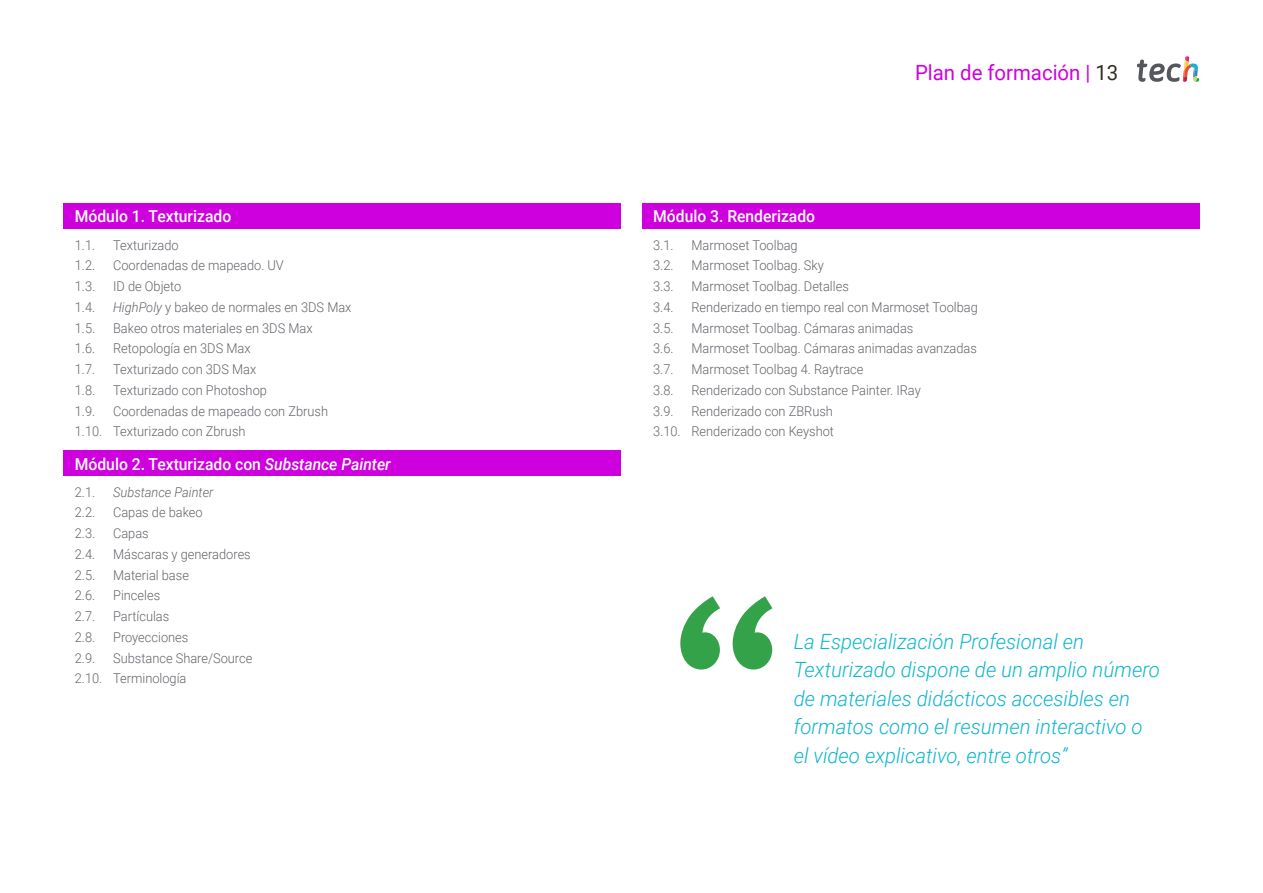
<style>
.page{position:relative;width:1263px;height:893px;background:#fff}
.page>*{position:absolute;margin:0;border:0;box-sizing:border-box;transform-origin:0 0}
.t1{font:italic 300 21px/28.5px "Roboto";color:#0fb6cf}
.t2{font:21px "Roboto";color:#ce00de}
.t3{font:500 16.5px "Roboto";color:#fff;scale:.95 1}
.t4{font:300 13.5px/20.7px "Roboto";color:#61646a;scale:.95 1}
.t5{font:italic 300 13.5px "Roboto";color:#61646a;scale:.95 1}
.s1{font-style:italic}
.s2{color:#312e20}
</style>
<div class="page">
<div style="left:64px;top:204px;width:557px;height:25px;background:#ce00de"></div>
<div style="left:64px;top:451px;width:557px;height:25px;background:#ce00de"></div>
<div style="left:642px;top:204px;width:557px;height:25px;background:#ce00de"></div>
<svg style="left:1137px;top:56px;width:62px;height:26px"></svg>
<svg style="left:680px;top:596px;width:92px;height:73px"></svg>
<p class="t3" style="left:75px;top:205px;width:166px">Módulo 1. Texturizado</p>
<p class="t4" style="left:75px;top:234px;width:23px">1.1.</p>
<p class="t4" style="left:113px;top:234px;width:71px">Texturizado</p>
<p class="t4" style="left:75px;top:255px;width:23px">1.2.</p>
<p class="t4" style="left:113px;top:255px;width:181px">Coordenadas de mapeado. UV</p>
<p class="t4" style="left:75px;top:275px;width:23px">1.3.</p>
<p class="t4" style="left:113px;top:275px;width:73px">ID de Objeto</p>
<p class="t4" style="left:75px;top:296px;width:23px">1.4.</p>
<p class="t4" style="left:113px;top:296px;width:252px"><span class="s1">HighPoly</span> y bakeo de normales en 3DS Max</p>
<p class="t4" style="left:75px;top:317px;width:23px">1.5.</p>
<p class="t4" style="left:113px;top:317px;width:211px">Bakeo otros materiales en 3DS Max</p>
<p class="t4" style="left:75px;top:338px;width:23px">1.6.</p>
<p class="t4" style="left:113px;top:338px;width:146px">Retopología en 3DS Max</p>
<p class="t4" style="left:75px;top:358px;width:23px">1.7.</p>
<p class="t4" style="left:113px;top:358px;width:152px">Texturizado con 3DS Max</p>
<p class="t4" style="left:75px;top:379px;width:23px">1.8.</p>
<p class="t4" style="left:113px;top:379px;width:163px">Texturizado con Photoshop</p>
<p class="t4" style="left:75px;top:400px;width:23px">1.9.</p>
<p class="t4" style="left:75px;top:400px;width:268px;text-indent:38px">Coordenadas de mapeado con Zbrush<br>1.10. Texturizado con Zbrush</p>
<p class="t3" style="left:75px;top:452px;width:334px">Módulo 2. Texturizado con <span class="s1">Substance Painter</span></p>
<p class="t4" style="left:75px;top:481px;width:23px">2.1.</p>
<p class="t5" style="left:113px;top:482px;width:107px">Substance Painter</p>
<p class="t4" style="left:75px;top:502px;width:23px">2.2.</p>
<p class="t4" style="left:113px;top:502px;width:96px">Capas de bakeo</p>
<p class="t4" style="left:75px;top:522px;width:23px">2.3.</p>
<p class="t4" style="left:113px;top:522px;width:39px">Capas</p>
<p class="t4" style="left:75px;top:543px;width:23px">2.4.</p>
<p class="t4" style="left:113px;top:543px;width:146px">Máscaras y generadores</p>
<p class="t4" style="left:75px;top:564px;width:23px">2.5.</p>
<p class="t4" style="left:113px;top:564px;width:81px">Material base</p>
<p class="t4" style="left:75px;top:585px;width:23px">2.6.</p>
<p class="t4" style="left:113px;top:585px;width:51px">Pinceles</p>
<p class="t4" style="left:75px;top:605px;width:23px">2.7.</p>
<p class="t4" style="left:113px;top:605px;width:61px">Partículas</p>
<p class="t4" style="left:75px;top:626px;width:23px">2.8.</p>
<p class="t4" style="left:113px;top:626px;width:81px">Proyecciones</p>
<p class="t4" style="left:75px;top:647px;width:23px">2.9.</p>
<p class="t4" style="left:75px;top:647px;width:188px;text-indent:38px">Substance Share/Source<br>2.10. Terminología</p>
<h1 class="t2" style="left:915px;top:57px;width:205px">Plan de formación | <span class="s2">13</span></h1>
<p class="t3" style="left:653px;top:205px;width:172px">Módulo 3. Renderizado</p>
<p class="t4" style="left:653px;top:234px;width:23px">3.1.</p>
<p class="t4" style="left:691px;top:234px;width:113px">Marmoset Toolbag</p>
<p class="t4" style="left:653px;top:255px;width:23px">3.2.</p>
<p class="t4" style="left:691px;top:255px;width:141px">Marmoset Toolbag. Sky</p>
<p class="t4" style="left:653px;top:275px;width:23px">3.3.</p>
<p class="t4" style="left:691px;top:275px;width:167px">Marmoset Toolbag. Detalles</p>
<p class="t4" style="left:653px;top:296px;width:23px">3.4.</p>
<p class="t4" style="left:691px;top:296px;width:303px">Renderizado en tiempo real con Marmoset Toolbag</p>
<p class="t4" style="left:653px;top:317px;width:23px">3.5.</p>
<p class="t4" style="left:691px;top:317px;width:235px">Marmoset Toolbag. Cámaras animadas</p>
<p class="t4" style="left:653px;top:338px;width:23px">3.6.</p>
<p class="t4" style="left:691px;top:338px;width:302px">Marmoset Toolbag. Cámaras animadas avanzadas</p>
<p class="t4" style="left:653px;top:358px;width:23px">3.7.</p>
<p class="t4" style="left:691px;top:358px;width:183px">Marmoset Toolbag 4. Raytrace</p>
<p class="t4" style="left:653px;top:379px;width:23px">3.8.</p>
<p class="t4" style="left:691px;top:379px;width:243px">Renderizado con Substance Painter. IRay</p>
<p class="t4" style="left:653px;top:400px;width:23px">3.9.</p>
<p class="t4" style="left:653px;top:400px;width:192px;text-align:right">Renderizado con ZBRush<br>3.10. Renderizado con Keyshot</p>
<h1 class="t1" style="left:794px;top:626px;width:368px">La Especialización Profesional en Texturizado dispone de un amplio número de materiales didácticos accesibles en formatos como el resumen interactivo o el vídeo explicativo, entre otros”</h1>
</div>
